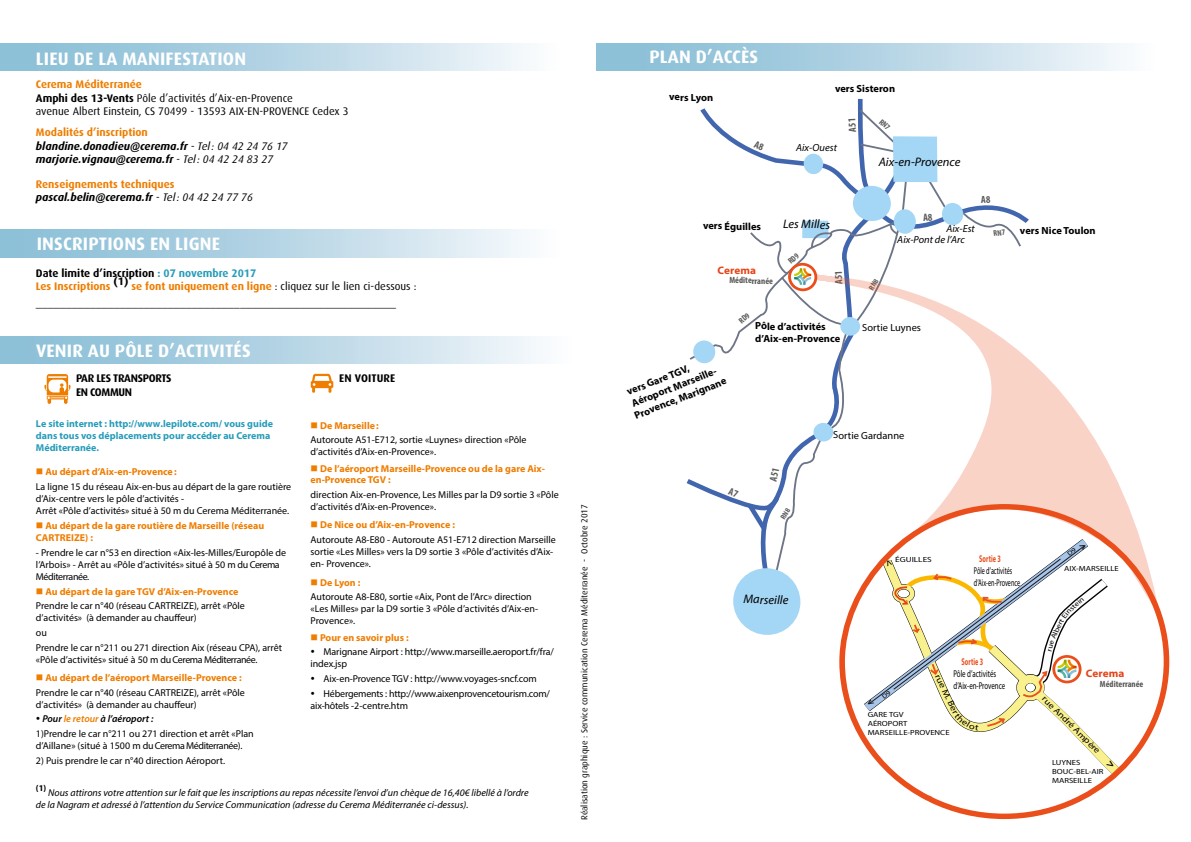
<style>
.page{position:relative;width:1191px;height:842px;background:#fff}
.page>*{position:absolute;margin:0;border:0;box-sizing:border-box;transform-origin:0 0}
.t1{font:700 18px "Dax OT";letter-spacing:.01em;color:#fff}
.t2{font:italic 12.4px "Myriad Pro";letter-spacing:-.01em;color:#000}
.t3{font:12px "Myriad Pro";color:#000}
.t4{font:700 11.1px "Dax OT";letter-spacing:-.03em;color:#000}
.t5{font:700 11.1px "Dax OT";letter-spacing:.01em;color:#000}
.t6{font:700 11px/13.2px "Dax OT";color:#ef7d00}
.t7{font:11px/13.2px "Dax OT";color:#000}
.t8{font:italic 700 11px/13.2px "Dax OT";color:#000}
.t9{font:700 10.9px "Myriad Pro";letter-spacing:.015em;color:#e64316}
.t10{font:700 10.4px/12.4px "Myriad Pro";color:#000}
.t11{font:700 10.3px/12.4px "Myriad Pro";letter-spacing:-.01em;color:#000}
.t12{font:italic 10.3px "Myriad Pro";letter-spacing:-.005em;color:#000}
.t13{font:10.3px "Myriad Pro";letter-spacing:-.01em;color:#000}
.t14{font:10px/14.8px "Myriad Pro";color:#000}
.t15{font:italic 10px/12px "Myriad Pro";color:#000}
.t16{font:700 10px/12px "Myriad Pro";color:#ef7d00}
.t17{font:700 10px/12px "Myriad Pro";color:#279cba}
.t18{font:10px/12px "Myriad Pro";letter-spacing:-.02em;color:#000}
.t19{font:10px "Myriad Pro";letter-spacing:-.035em;color:#000}
.t20{font:10px "Myriad Pro";letter-spacing:-.04em;color:#000}
.t21{font:9.9px/11.9px "Myriad Pro";color:#000;scale:.62 1}
.t22{font:9.9px/11.9px "Myriad Pro";color:#000;scale:.7 1}
.t23{font:700 9.9px "Myriad Pro";letter-spacing:.015em;color:#e9501e;scale:.62 1}
.t24{font:700 condensed 9.1px "Myriad Pro";letter-spacing:-.01em;color:#575756}
.t25{font:8.8px "Dax OT";color:#000}
.t26{font:8.7px "Myriad Pro";color:#000;scale:1.16 1}
.t27{font:8.6px "Myriad Pro";color:#000;scale:1.2 1}
.t28{font:7.4px/8.9px "Myriad Pro";color:#000;scale:1.16 1}
.t29{font:7.4px "Myriad Pro";color:#000;scale:1.24 1}
.s1{font-weight:700;color:#ef7d00}
.s2{font-weight:700}
.s3{font-style:normal;color:#ef7d00}
.s4{font-weight:400}
.s5{font-style:italic;color:#000}
.s6{font-weight:400;font-style:italic;color:#000}
.s7{color:#000}
.s8{color:#279cba}
.s9{font-weight:400;color:#000}
.s10{color:#ef7d00}
.s11{font-weight:600;font-style:italic}
.s12{font-weight:600;font-style:italic;color:#ef7d00}
</style>
<div class="page">
<div style="left:0;top:43px;width:559px;height:28px;background:linear-gradient(to right,#7fb8d3,#f5f8fb)"></div>
<div style="left:0;top:336px;width:573px;height:28px;background:linear-gradient(to right,#80b9d3,#f5f8fb)"></div>
<svg style="left:311px;top:374px;width:22px;height:19px"></svg>
<svg style="left:44px;top:374px;width:26px;height:30px"></svg>
<div style="left:0;top:230px;width:559px;height:28px;background:linear-gradient(to right,#81b9d3,#f6f8fb)"></div>
<svg style="left:900px;top:508px;width:270px;height:312px"></svg>
<div style="left:596px;top:43px;width:559px;height:28px;background:linear-gradient(to right,#7db8d2,#f4f7fb)"></div>
<svg style="left:686px;top:98px;width:443px;height:686px"></svg>
<h1 class="t1" style="left:36px;top:48px;width:212px">LIEU DE LA MANIFESTATION</h1>
<p class="t7" style="left:36px;top:78px;width:314px"><span class="s1">Cerema Méditerranée<br></span><span class="s2">Amphi des 13-Vents</span> Pôle d’activités d’Aix-en-Provence<br>avenue Albert Einstein, CS 70499 - 13593 AIX-EN-PROVENCE Cedex 3</p>
<p class="t8" style="left:36px;top:126px;width:253px"><span class="s3">Modalités d’inscription </span>blandine.donadieu@cerema.fr <span class="s4">- Tel: 04 42 24 76 17 </span>marjorie.vignau@cerema.fr <span class="s4">- Tel: 04 42 24 83 27</span></p>
<p class="t6" style="left:36px;top:178px;width:218px">Renseignements techniques <span class="s5">pascal.belin@cerema.fr</span> <span class="s6">- Tel: 04 42 24 77 76</span></p>
<h1 class="t1" style="left:37px;top:234px;width:185px">INSCRIPTIONS EN LIGNE</h1>
<p class="t6" style="left:36px;top:266px;width:382px"><span class="s7">Date limite d’inscription</span> <span class="s8">: 07 novembre 2017<br></span>Les Inscriptions <sup>(1)</sup> se font uniquement en ligne <span class="s9">: cliquez sur le lien ci-dessous :</span></p>
<p class="t3" style="left:36px;top:296px;width:361px">____________________________________________________________</p>
<h1 class="t1" style="left:36px;top:341px;width:216px">VENIR AU PÔLE D’ACTIVITÉS</h1>
<p class="t4" style="left:76px;top:372px;width:97px">PAR LES TRANSPORTS</p>
<p class="t5" style="left:339px;top:372px;width:58px">EN VOITURE</p>
<p class="t4" style="left:76px;top:386px;width:58px">EN COMMUN</p>
<p class="t17" style="left:36px;top:417px;width:238px">Le site internet : http://www.lepilote.com/ vous guide dans tous vos déplacements pour accéder au Cerema<br>Méditerranée.</p>
<p class="t14" style="left:36px;top:464px;width:257px"><span class="s10">■</span> <span class="s1">Au départ d’Aix-en-Provence:<br></span>La ligne 15 du réseau Aix-en-bus au départ de la gare routière</p>
<p class="t14" style="left:36px;top:492px;width:255px;line-height:12px">d’Aix-centre vers le pôle d’activités -<br>Arrêt «Pôle d’activités» situé à 50 m du Cerema Méditerranée.</p>
<p class="t16" style="left:36px;top:519px;width:230px">■ Au départ de la gare routière de Marseille (réseau<br>CARTREIZE) :</p>
<p class="t14" style="left:36px;top:546px;width:252px;line-height:12px">- Prendre le car n°53 en direction «Aix-les-Milles/Europôle de l’Arbois» - Arrêt au «Pôle d’activités» situé à 50 m du Cerema<br>Méditerranée.</p>
<p class="t14" style="left:36px;top:584px;width:210px"><span class="s10">■</span> <span class="s1">Au départ de la gare TGV d’Aix-en-Provence<br></span>Prendre le car n°40 (réseau CARTREIZE), arrêt «Pôle</p>
<p class="t14" style="left:36px;top:610px;width:248px">d’activités» (à demander au chauffeur)<br>ou<br>Prendre le car n°211 ou 271 direction Aix (réseau CPA), arrêt</p>
<p class="t19" style="left:36px;top:653px;width:223px">«Pôle d’activités» situé à 50 m du Cerema Méditerranée.</p>
<p class="t14" style="left:36px;top:670px;width:210px"><span class="s10">■</span> <span class="s1">Au départ de l’aéroport Marseille-Provence :<br></span>Prendre le car n°40 (réseau CARTREIZE), arrêt «Pôle</p>
<p class="t14" style="left:36px;top:697px;width:162px">d’activités» (à demander au chauffeur)</p>
<p class="t14" style="left:36px;top:711px;width:219px">• <span class="s11">Pour</span> <span class="s12">le retour</span> <span class="s11">à l’aéroport :<br></span>1)Prendre le car n°211 ou 271 direction et arrêt «Plan</p>
<p class="t20" style="left:36px;top:740px;width:208px">d’Aillane» (situé à 1500 m du Cerema Méditerranée).</p>
<p class="t14" style="left:36px;top:753px;width:191px">2) Puis prendre le car n°40 direction Aéroport.</p>
<p class="t14" style="left:310px;top:418px;width:217px"><span class="s10">■</span> <span class="s1">De Marseille:<br></span>Autoroute A51-E712, sortie «Luynes» direction «Pôle</p>
<p class="t14" style="left:310px;top:445px;width:127px">d’activités d’Aix-en-Provence».</p>
<p class="t16" style="left:310px;top:463px;width:236px;line-height:11.1px">■ De l’aéroport Marseille-Provence ou de la gare Aix&shy;en-Provence TGV :</p>
<p class="t14" style="left:310px;top:489px;width:250px;line-height:12px">direction Aix-en-Provence, Les Milles par la D9 sortie 3 «Pôle d’activités d’Aix-en-Provence».</p>
<p class="t14" style="left:310px;top:517px;width:247px"><span class="s10">■</span> <span class="s1">De Nice ou d’Aix-en-Provence :<br></span>Autoroute A8-E80 - Autoroute A51-E712 direction Marseille</p>
<p class="t14" style="left:310px;top:545px;width:244px;line-height:12px">sortie «Les Milles» vers la D9 sortie 3 «Pôle d’activités d’Aix&shy;en- Provence».</p>
<p class="t14" style="left:310px;top:575px;width:223px"><span class="s10">■</span> <span class="s1">De Lyon :<br></span>Autoroute A8-E80, sortie «Aix, Pont de l’Arc» direction</p>
<p class="t14" style="left:310px;top:603px;width:229px;line-height:12px">«Les Milles» par la D9 sortie 3 «Pôle d’activités d’Aix-en-<br>Provence».</p>
<p class="t16" style="left:310px;top:631px;width:100px">■ Pour en savoir plus :</p>
<p class="t14" style="left:310px;top:646px;width:245px;line-height:12px">• Marignane Airport : http://www.marseille.aeroport.fr/fra/ index.jsp</p>
<p class="t14" style="left:310px;top:671px;width:228px">• Aix-en-Provence TGV : http://www.voyages-sncf.com</p>
<p class="t18" style="left:310px;top:688px;width:241px">• Hébergements : http://www.aixenprovencetourism.com/ aix-hôtels -2-centre.htm</p>
<p class="t15" style="left:36px;top:786px;width:494px"><sup>(1)</sup> Nous attirons votre attention sur le fait que les inscriptions au repas nécessite l’envoi d’un chèque de 16,40€ libellé à l’ordre de la Nagram et adressé à l’attention du Service Communication (adresse du Cerema Méditerranée ci-dessus).</p>
<p class="t25" style="left:579px;top:820px;width:317px;rotate:-90deg">Réalisation graphique : Service communication Cerema Méditerranée - Octobre 2017</p>
<h1 class="t1" style="left:649px;top:47px;width:110px">PLAN D’ACCÈS</h1>
<p class="t11" style="left:669px;top:91px;width:46px">vers Lyon</p>
<p class="t11" style="left:835px;top:82px;width:62px">vers Sisteron</p>
<p class="t12" style="left:796px;top:141px;width:43px">Aix-Ouest</p>
<p class="t2" style="left:878px;top:154px;width:83px">Aix-en-Provence</p>
<p class="t11" style="left:703px;top:220px;width:60px">vers Éguilles</p>
<p class="t2" style="left:783px;top:217px;width:49px">Les Milles</p>
<p class="t9" style="left:717px;top:263px;width:40px">Cerema</p>
<p class="t24" style="left:729px;top:275px;width:45px">Méditerranée</p>
<p class="t12" style="left:946px;top:223px;width:30px">Aix-Est</p>
<p class="t11" style="left:1020px;top:224px;width:77px">vers Nice Toulon</p>
<p class="t12" style="left:897px;top:233px;width:69px">Aix-Pont de l’Arc</p>
<p class="t10" style="left:623px;top:386px;width:99px;rotate:-21deg">vers Gare TGV,<br>Aéroport Marseille-<br>Provence, Marignane</p>
<p class="t11" style="left:755px;top:320px;width:87px">Pôle d’activités d’Aix-en-Provence</p>
<p class="t13" style="left:862px;top:321px;width:60px">Sortie Luynes</p>
<p class="t13" style="left:833px;top:429px;width:73px">Sortie Gardanne</p>
<p class="t2" style="left:743px;top:592px;width:47px">Marseille</p>
<p class="t29" style="left:895px;top:555px;width:31px">ÉGUILLES</p>
<p class="t23" style="left:979px;top:552px;width:37px">Sortie 3</p>
<p class="t21" style="left:974px;top:565px;width:76px">Pôle d’activités d’Aix-en-Provence</p>
<p class="t28" style="left:1064px;top:564px;width:49px">AIX-MARSEILLE</p>
<p class="t23" style="left:961px;top:655px;width:37px">Sortie 3</p>
<p class="t22" style="left:953px;top:667px;width:75px">Pôle d’activités d’Aix-en-Provence</p>
<p class="t27" style="left:943px;top:675px;width:32px;rotate:64deg">ue M. Be</p>
<p class="t28" style="left:867px;top:710px;width:72px">GARE TGV<br>AÉROPORT<br>MARSEILLE-PROVENCE</p>
<p class="t9" style="left:1085px;top:666px;width:40px">Cerema</p>
<p class="t24" style="left:1100px;top:678px;width:45px">Méditerranée</p>
<p class="t26" style="left:1047px;top:693px;width:68px;rotate:45deg">rue André Ampère</p>
<p class="t28" style="left:1052px;top:758px;width:46px">LUYNES<br>BOUC-BEL-AIR<br>MARSEILLE</p>
</div>
